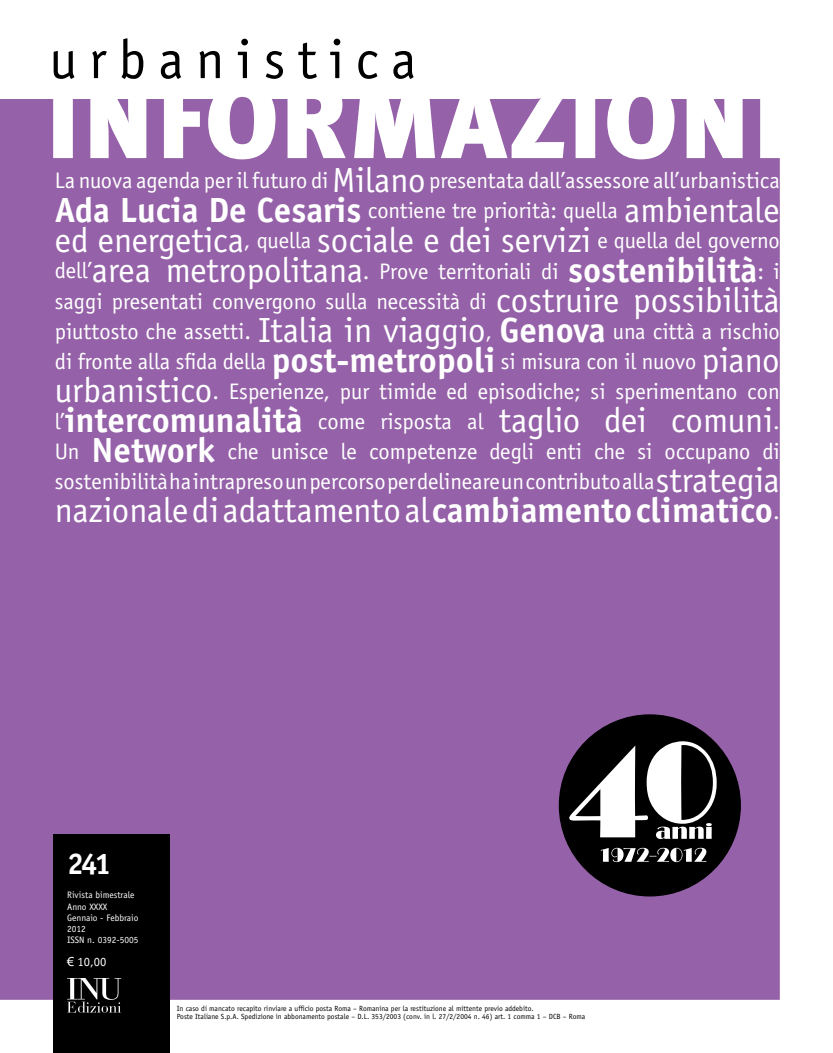
<style>
.page{position:relative;width:833px;height:1053px;background:#fff}
.page>*{position:absolute;margin:0;border:0;box-sizing:border-box;transform-origin:0 0}
.t1{font:55px "Officina Sans Std";letter-spacing:.22em;color:#000}
.t2{font:35px "Officina Sans Std";color:#fff}
.t3{font:700 30px "Officina Sans Std";color:#fff}
.t4{font:22.5px/30px "Officina Sans Std";color:#fff}
.t5{font:12.5px "Officina Sans Std";color:#fff}
.t6{font:9.38px/11.2px "Officina Sans Std";color:#fff}
.t7{font:7.5px/8.8px "Officina Sans Std";color:#000}
.s1{font-size:35px}
.s2{font-weight:700;font-size:35px}
.s3{font-size:22.5px}
.s4{font-weight:700}
.s5{font-family:"Arial"}
</style>
<div class="page">
<div style="left:0;top:97px;width:780px;height:902px;background:#9561a8"></div>
<div style="left:53px;top:834px;width:117px;height:218px;background:#000"></div>
<svg style="left:67px;top:978px;width:54px;height:34px"></svg>
<div style="left:559px;top:715px;width:181px;height:180px;background:#000;border-radius:50%"></div>
<svg style="left:569px;top:741px;width:147px;height:98px"></svg>
<svg style="left:601px;top:847px;width:105px;height:15px"></svg>
<h1 class="t1" style="left:50px;top:27px;width:368px">urbanistica</h1>
<p class="t4" style="left:55px;top:166px;width:726px">La nuova agenda per il futuro di <span class="s1">Milano</span> presentata dall’assessore all’urbanistica<br><span class="s2">Ada Lucia De Cesaris</span> contiene tre priorità: quella <span class="s1">ambientale</span></p>
<h2 class="t2" style="left:55px;top:220px;width:726px">ed energetica<span class="s3">, quella</span> sociale e dei servizi <span class="s3">e quella del governo</span></h2>
<p class="t4" style="left:55px;top:256px;width:726px;text-align:justify">dell’<span class="s1">area metropolitana</span>. Prove territoriali di <span class="s2">sostenibilità</span>: i saggi presentati convergono sulla necessità di <span class="s1">costruire possibilità </span>piuttosto che assetti. <span class="s1">Italia in viaggio</span>, <span class="s2">Genova</span> una città a rischio di fronte alla sfida della <span class="s2">post-metropoli</span> si misura con il nuovo <span class="s1">piano urbanistico</span>. Esperienze, pur timide ed episodiche; si sperimentano con l’<span class="s2">intercomunalità</span> come risposta al <span class="s1">taglio dei comuni</span>.<br>Un <span class="s2">Network</span> che unisce le competenze degli enti che si occupano di sostenibilità ha intrapreso un percorso per delineare un contributo alla <span class="s1">strategia</span></p>
<h2 class="t2" style="left:55px;top:490px;width:726px">nazionale di adattamento al<span class="s4">cambiamento climatico</span><span class="s3">.</span></h2>
<h3 class="t3" style="left:67px;top:844px;width:46px">241</h3>
<p class="t6" style="left:67px;top:889px;width:73px">Rivista bimestrale<br>Anno XXXX<br>Gennaio - Febbraio<br>2012<br>ISSN n. 0392-5005</p>
<p class="t5" style="left:67px;top:954px;width:41px"><span class="s5">€</span> 10,00</p>
<p class="t7" style="left:177px;top:1003px;width:410px">In caso di mancato recapito rinviare a ufficio posta Roma – Romanina per la restituzione al mittente previo addebito.<br>Poste Italiane S.p.A. Spedizione in abbonamento postale – D.L. 353/2003 (conv. in l. 27/2/2004 n. 46) art. 1 comma 1 – DCB – Roma</p>
</div>
